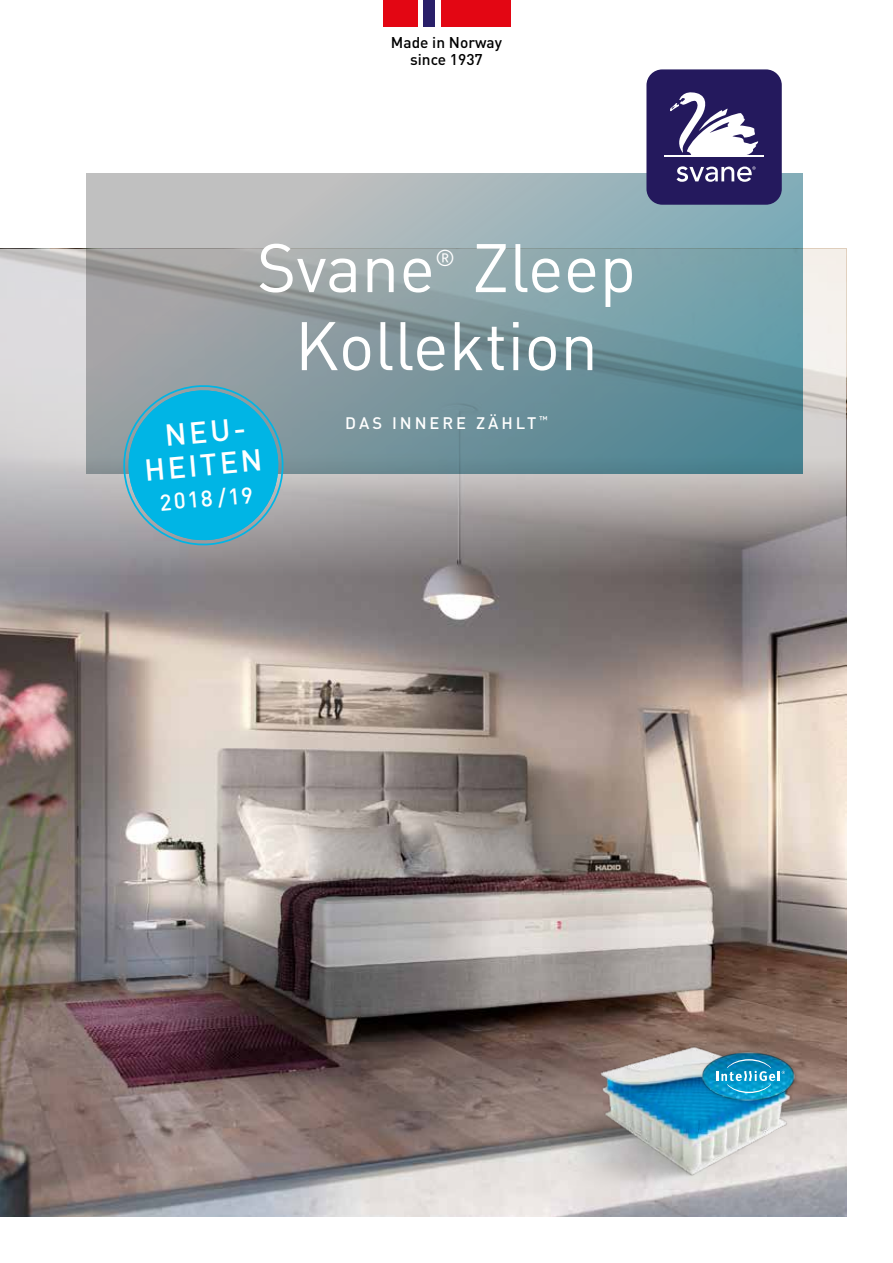
<style>
.page{position:relative;width:893px;height:1263px;background:#fff}
.page>*{position:absolute;margin:0;border:0;box-sizing:border-box;transform-origin:0 0}
.t1{font:67.5px/78px "DIN";color:#fff}
.t2{font:500 30px/33px "DIN";color:#fff;text-align:center}
.t3{font:22.8px "DIN";color:#fff}
.t4{font:500 22.5px "DIN";color:#fff}
.t5{font:500 16.5px "DIN";letter-spacing:.18em;color:#fff}
.t6{font:500 15.45px/17.1px "DIN";color:#000;text-align:center}
</style>
<div class="page">
<img style="left:0;top:743px;width:846px;height:473px">
<svg style="left:0;top:249px;width:846px;height:494px;background:#a49b98"></svg>
<svg style="left:86px;top:173px;width:717px;height:300px;background:#87a0a6"></svg>
<div style="left:646px;top:69px;width:136px;height:136px;background:#24195d;border-radius:16px"></div>
<svg style="left:676px;top:166px;width:80px;height:16px"></svg>
<hr style="left:664px;top:155px;width:100px;height:2px;background:#fff">
<svg style="left:670px;top:92px;width:89px;height:63px"></svg>
<img style="left:536px;top:1030px;width:267px;height:167px">
<div style="left:700px;top:1049px;width:100px;height:57px;background:#000;opacity:.35"></div>
<img style="left:702px;top:1051px;width:92px;height:50px">
<svg style="left:716px;top:1059px;width:69px;height:34px;background:#2b9fc9"></svg>
<div style="left:423px;top:0;width:12px;height:27px;background:#291f69"></div>
<div style="left:383px;top:0;width:34px;height:27px;background:#e30613"></div>
<div style="left:441px;top:0;width:69px;height:27px;background:#e30613"></div>
<svg style="left:121px;top:383px;width:165px;height:165px;background:#31aecf"></svg>
<p class="t6" style="left:391px;top:33px;width:113px">Made in Norway since 1937</p>
<h1 class="t1" style="left:257px;top:227px;width:180px">Svane</h1>
<h3 class="t3" style="left:435px;top:243px;width:22px">®</h3>
<h1 class="t1" style="left:295px;top:227px;width:343px;text-indent:177px">Zleep<br>Kollektion</h1>
<h2 class="t2" style="left:140px;top:419px;width:120px;rotate:-5deg">NEU-<br>HEITEN</h2>
<h3 class="t4" style="left:158px;top:488px;width:95px;rotate:-5deg">2018 /19</h3>
<p class="t5" style="left:345px;top:412px;width:204px">DAS INNERE ZÄHLT <sup>™</sup></p>
</div>
